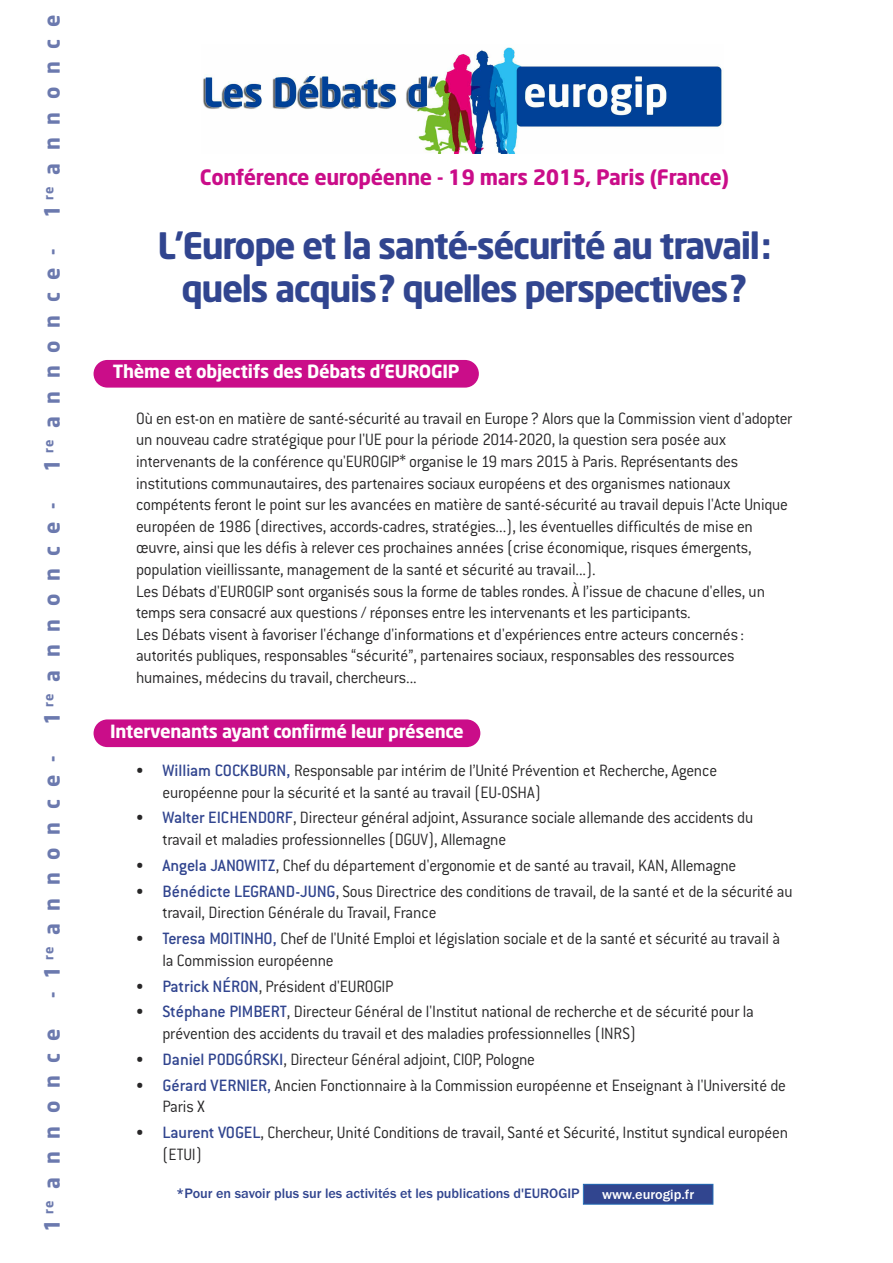
<style>
.page{position:relative;width:893px;height:1263px;background:#fff}
.page>*{position:absolute;margin:0;border:0;box-sizing:border-box;transform-origin:0 0}
.t1{font:700 36px/43.5px "Neo Sans";letter-spacing:-.04em;color:#31458f;text-align:center}
.t2{font:700 21px "Neo Sans";letter-spacing:.6em;color:#6b79ae}
.t3{font:700 21px "Neo Sans";letter-spacing:-.015em;color:#ca0d89}
.t4{font:300 18px/21.6px "Conduit ITC";letter-spacing:-.015em;color:#272627;scale:.95 1}
.t5{font:700 18px "Neo Sans";letter-spacing:-.015em;color:#fff}
.t6{font:500 14.1px "Franklin Gothic";color:#31458f}
.t7{font:500 13.95px "Franklin Gothic";color:#fff}
.s1{font-weight:500;color:#31458f}
</style>
<div class="page">
<div style="left:94px;top:360px;width:385px;height:28px;background:#ca0d89;border-radius:14px"></div>
<div style="left:94px;top:719px;width:386px;height:28px;background:#ca0d89;border-radius:14px"></div>
<img style="left:203px;top:47px;width:519px;height:106px">
<div style="left:584px;top:1185px;width:129px;height:19px;background:#31458f"></div>
<div style="left:583px;top:1184px;width:130px;height:20px;border:1px solid #236bb4"></div>
<p class="t2" style="left:44px;top:218px;width:205px;rotate:-90deg">1<sup>re</sup> annonce</p>
<p class="t2" style="left:44px;top:472px;width:224px;rotate:-90deg">1<sup>re</sup> annonce-</p>
<p class="t2" style="left:44px;top:725px;width:224px;rotate:-90deg">1<sup>re</sup> annonce-</p>
<p class="t2" style="left:44px;top:998px;width:243px;rotate:-90deg">-1<sup>re</sup> annonce-</p>
<p class="t2" style="left:44px;top:1232px;width:205px;rotate:-90deg">1<sup>re</sup> annonce</p>
<p class="t3" style="left:200px;top:169px;width:531px">Conférence européenne - 19 mars 2015, Paris (France)</p>
<h1 class="t1" style="left:158px;top:227px;width:615px">L'Europe et la santé-sécurité au travail: quels acquis? quelles perspectives?</h1>
<p class="t5" style="left:113px;top:364px;width:348px">Thème et objectifs des Débats d'EUROGIP</p>
<p class="t4" style="left:136px;top:409px;width:692px">Où en est-on en matière de santé-sécurité au travail en Europe? Alors que la Commission vient d'adopter un nouveau cadre stratégique pour l'UE pour la période 2014-2020, la question sera posée aux intervenants de la conférence qu'EUROGIP* organise le 19 mars 2015 à Paris. Représentants des institutions communautaires, des partenaires sociaux européens et des organismes nationaux compétents feront le point sur les avancées en matière de santé-sécurité au travail depuis l'Acte Unique européen de 1986 (directives, accords-cadres, stratégies...), les éventuelles difficultés de mise en œuvre, ainsi que les défis à relever ces prochaines années (crise économique, risques émergents, population vieillissante, management de la santé et sécurité au travail...).<br>Les Débats d'EUROGIP sont organisés sous la forme de tables rondes. À l’issue de chacune d'elles, un temps sera consacré aux questions / réponses entre les intervenants et les participants.<br>Les Débats visent à favoriser l'échange d'informations et d'expériences entre acteurs concernés : autorités publiques, responsables “sécurité”, partenaires sociaux, responsables des ressources humaines, médecins du travail, chercheurs...</p>
<p class="t5" style="left:110px;top:724px;width:355px">Intervenants ayant confirmé leur présence</p>
<p class="t4" style="left:162px;top:761px;width:585px;text-indent:-26px">• <span class="s1">William COCKBURN,</span> Responsable par intérim de l’Unité Prévention et Recherche, Agence européenne pour la sécurité et la santé au travail (EU-OSHA)</p>
<p class="t4" style="left:162px;top:809px;width:623px;text-indent:-26px">• <span class="s1">Walter EICHENDORF</span>, Directeur général adjoint, Assurance sociale allemande des accidents du travail et maladies professionnelles (DGUV), Allemagne</p>
<p class="t4" style="left:136px;top:856px;width:633px">• <span class="s1">Angela JANOWITZ</span>, Chef du département d'ergonomie et de santé au travail, KAN, Allemagne</p>
<p class="t4" style="left:162px;top:882px;width:665px;text-indent:-26px">• <span class="s1">Bénédicte LEGRAND-JUNG</span>, Sous Directrice des conditions de travail, de la santé et de la sécurité au travail, Direction Générale du Travail, France</p>
<p class="t4" style="left:162px;top:930px;width:652px;text-indent:-26px">• <span class="s1">Teresa MOITINHO,</span> Chef de l'Unité Emploi et législation sociale et de la santé et sécurité au travail à la Commission européenne</p>
<p class="t4" style="left:136px;top:977px;width:272px">• <span class="s1">Patrick NÉRON</span>, Président d'EUROGIP</p>
<p class="t4" style="left:162px;top:1003px;width:624px;text-indent:-26px">• <span class="s1">Stéphane PIMBERT</span>, Directeur Général de l'Institut national de recherche et de sécurité pour la prévention des accidents du travail et des maladies professionnelles (INRS)</p>
<p class="t4" style="left:136px;top:1050px;width:421px">• <span class="s1">Daniel PODGÓRSKI</span>, Directeur Général adjoint, CIOP, Pologne</p>
<p class="t4" style="left:162px;top:1076px;width:658px;text-indent:-26px">• <span class="s1">Gérard VERNIER,</span> Ancien Fonctionnaire à la Commission européenne et Enseignant à l'Université de<br>Paris X</p>
<p class="t4" style="left:162px;top:1124px;width:660px;text-indent:-26px">• <span class="s1">Laurent VOGEL</span>, Chercheur, Unité Conditions de travail, Santé et Sécurité, Institut syndical européen (ETUI)</p>
<p class="t6" style="left:176px;top:1184px;width:405px">*Pour en savoir plus sur les activités et les publications d'EUROGIP</p>
<p class="t7" style="left:602px;top:1186px;width:94px">www.eurogip.fr</p>
</div>
